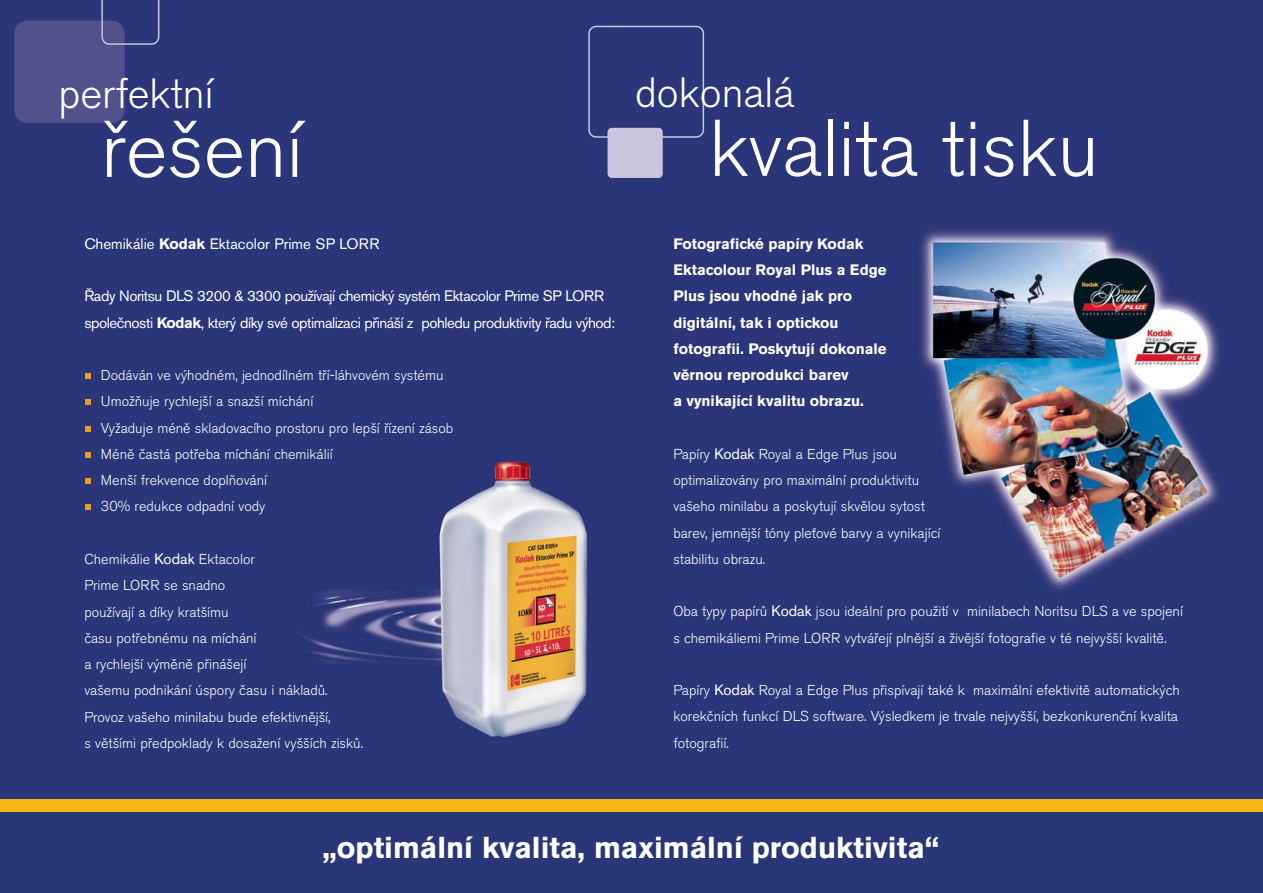
<style>
.page{position:relative;width:1263px;height:893px;background:#fff}
.page>*{position:absolute;margin:0;border:0;box-sizing:border-box;transform-origin:0 0}
.t1{font:300 79.5px "Akzidenz Grotesk BECE";color:#fff}
.t2{font:300 42px "Akzidenz Grotesk BECE";color:#fff}
.t3{font:700 30px "Akzidenz Grotesk BECE";color:#fff}
.t4{font:700 15px/26.2px "Akzidenz Grotesk BECE";color:#fff}
.t5{font:15px/26.2px "Akzidenz Grotesk BECE";letter-spacing:-.03em;color:#fff}
.t6{font:15px "Akzidenz Grotesk BECE";color:#fff}
.t7{font:300 14.25px/26.2px "Akzidenz Grotesk BECE";color:#fff}
.s1{font-weight:700}
.s2{font-weight:400;font-size:15px}
</style>
<div class="page">
<img style="left:0;top:0;width:1262px;height:799px">
<div style="left:588px;top:26px;width:116px;height:112px;background:#2b357a"></div>
<div style="left:607px;top:128px;width:56px;height:50px;background:#c9c5dc;border-radius:4px"></div>
<div style="left:14px;top:21px;width:111px;height:102px;background:#51518b;border-radius:13px"></div>
<svg style="left:101px;top:0;width:58px;height:45px"></svg>
<div style="left:0;top:812px;width:1262px;height:81px;background:#293778"></div>
<div style="left:0;top:799px;width:1262px;height:13px;background:#f3b813"></div>
<svg style="left:86px;top:505px;width:5px;height:5px"></svg>
<svg style="left:86px;top:479px;width:5px;height:5px"></svg>
<svg style="left:86px;top:452px;width:5px;height:5px"></svg>
<svg style="left:86px;top:426px;width:5px;height:5px"></svg>
<svg style="left:86px;top:400px;width:5px;height:5px"></svg>
<svg style="left:86px;top:374px;width:5px;height:5px"></svg>
<h2 class="t2" style="left:58px;top:78px;width:156px">perfektní</h2>
<h1 class="t1" style="left:101px;top:120px;width:204px">řešení</h1>
<h2 class="t2" style="left:635px;top:77px;width:161px">dokonalá</h2>
<h1 class="t1" style="left:709px;top:119px;width:391px">kvalita tisku</h1>
<p class="t6" style="left:84px;top:238px;width:297px">Chemikálie <span class="s1">Kodak</span> Ektacolor Prime SP LORR</p>
<p class="t5" style="left:84px;top:285px;width:532px">Řady Noritsu DLS 3200 &amp; 3300 používají chemický systém Ektacolor Prime SP LORR společnosti <span class="s1">Kodak</span>, který díky své optimalizaci přináší z pohledu produktivity řadu výhod:</p>
<p class="t7" style="left:101px;top:364px;width:354px">Dodáván ve výhodném, jednodílném tří-láhvovém systému Umožňuje rychlejší a snazší míchání<br>Vyžaduje méně skladovacího prostoru pro lepší řízení zásob Méně častá potřeba míchání chemikálií<br>Menší frekvence doplňování<br>30% redukce odpadní vody</p>
<p class="t7" style="left:84px;top:548px;width:280px">Chemikálie <span class="s2">Kodak</span> Ektacolor<br>Prime LORR se snadno<br>používají a díky kratšímu<br>času potřebnému na míchání<br>a rychlejší výměně přinášejí<br>vašemu podnikání úspory času i nákladů.<br>Provoz vašeho minilabu bude efektivnější,<br>s většími předpoklady k dosažení vyšších zisků.</p>
<p class="t4" style="left:673px;top:232px;width:215px">Fotografické papíry Kodak<br>Ektacolour Royal Plus a Edge<br>Plus jsou vhodné jak pro digitální, tak i optickou fotografii. Poskytují dokonale věrnou reprodukci barev<br>a vynikající kvalitu obrazu.</p>
<p class="t7" style="left:673px;top:442px;width:269px">Papíry <span class="s2">Kodak</span> Royal a Edge Plus jsou optimalizovány pro maximální produktivitu vašeho minilabu a poskytují skvělou sytost barev, jemnější tóny pleťové barvy a vynikající stabilitu obrazu.</p>
<p class="t7" style="left:673px;top:600px;width:511px">Oba typy papírů <span class="s2">Kodak</span> jsou ideální pro použití v minilabech Noritsu DLS a ve spojení s chemikáliemi Prime LORR vytvářejí plnější a živější fotografie v té nejvyšší kvalitě.</p>
<p class="t7" style="left:673px;top:679px;width:508px">Papíry <span class="s2">Kodak</span> Royal a Edge Plus přispívají také k maximální efektivitě automatických korekčních funkcí DLS software. Výsledkem je trvale nejvyšší, bezkonkurenční kvalita fotografií.</p>
<h3 class="t3" style="left:322px;top:837px;width:618px">„optimální kvalita, maximální produktivita“</h3>
</div>
